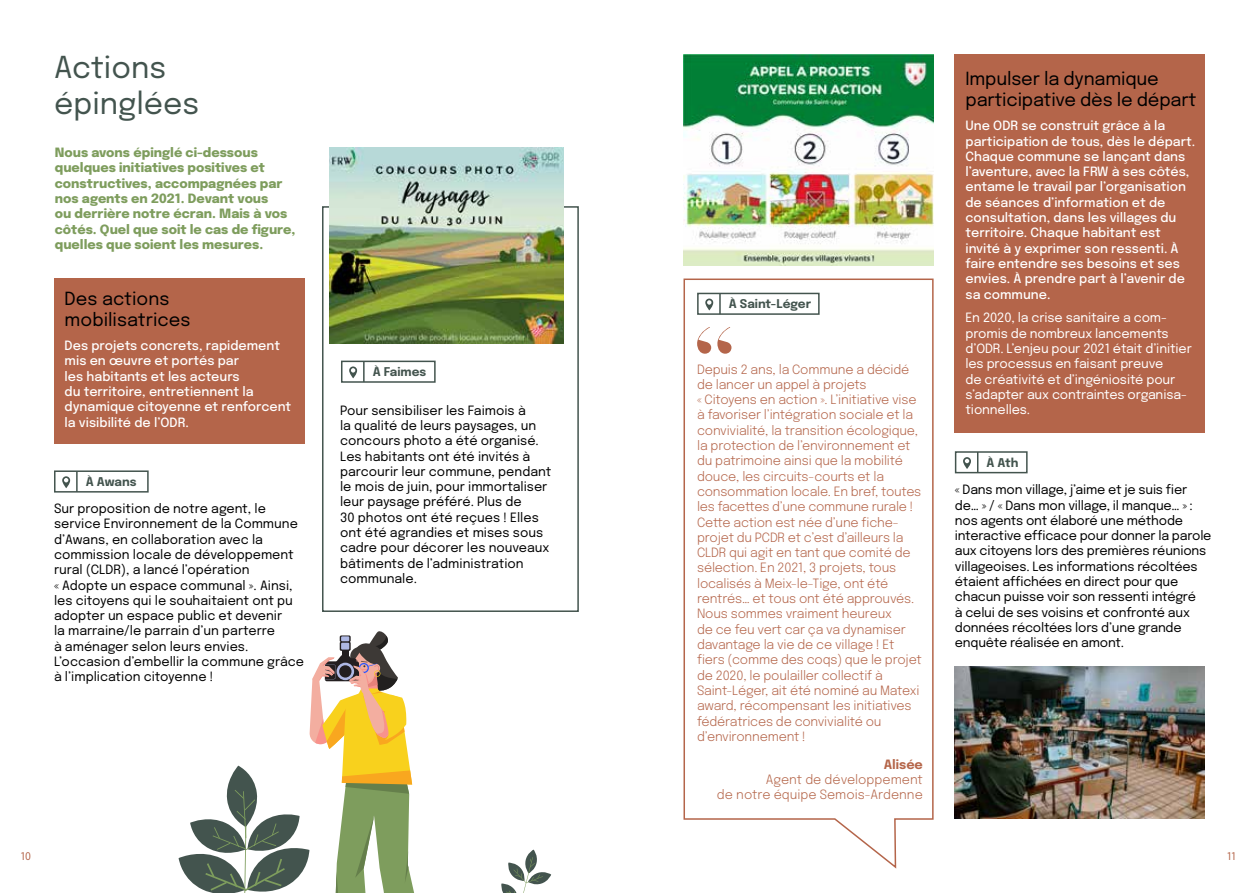
<style>
.page{position:relative;width:1259px;height:893px;background:#fff}
.page>*{position:absolute;margin:0;border:0;box-sizing:border-box;transform-origin:0 0}
.t1{font:30px/36px "Epilogue";color:#43544e}
.t2{font:18px/21.6px "Epilogue";letter-spacing:-.01em;color:#000}
.t3{font:12.75px/15.3px "Epilogue";color:#000}
.t4{font:12.75px/15.3px "Epilogue";letter-spacing:-.015em;color:#b4654a}
.t5{font:500 12.75px/15.3px "Epilogue";color:#fff}
.t6{font:800 12.75px/15.3px "Epilogue";color:#7e9d5d}
.t7{font:12.75px/15.3px "Epilogue";letter-spacing:-.01em;color:#fff}
.t8{font:12.75px/15.3px "Epilogue";color:#b5664a;text-align:right}
.t9{font:700 12.75px "Epilogue";color:#b5664a}
.t10{font:700 12px "Epilogue";color:#43544e}
.t11{font:10.5px "Epilogue";color:#b4654a}
</style>
<div class="page">
<svg style="left:683px;top:278px;width:251px;height:591px"></svg>
<div style="left:54px;top:279px;width:250px;height:165px;background:#b4654a"></div>
<div style="left:955px;top:54px;width:250px;height:379px;background:#b4654a"></div>
<svg style="left:322px;top:205px;width:257px;height:407px"></svg>
<div style="left:341px;top:361px;width:94px;height:22px;background:#fff;border:2px solid #43544e"></div>
<svg style="left:363px;top:361px;width:1px;height:21px"></svg>
<svg style="left:349px;top:366px;width:8px;height:12px"></svg>
<div style="left:54px;top:470px;width:95px;height:23px;background:#fff;border:2px solid #43544e"></div>
<hr style="left:76px;top:471px;width:2px;height:21px;background:#43544e">
<svg style="left:62px;top:476px;width:8px;height:12px"></svg>
<div style="left:697px;top:293px;width:122px;height:22px;background:#fff;border:2px solid #43544e"></div>
<hr style="left:719px;top:293px;width:2px;height:21px;background:#43544e">
<svg style="left:705px;top:299px;width:8px;height:11px"></svg>
<div style="left:955px;top:451px;width:72px;height:22px;background:#fff;border:2px solid #43544e"></div>
<svg style="left:977px;top:452px;width:1px;height:21px"></svg>
<svg style="left:963px;top:457px;width:8px;height:12px"></svg>
<svg style="left:501px;top:850px;width:50px;height:43px"></svg>
<svg style="left:179px;top:631px;width:235px;height:262px"></svg>
<svg style="left:697px;top:327px;width:34px;height:27px"></svg>
<img style="left:683px;top:54px;width:250px;height:212px">
<img style="left:329px;top:147px;width:234px;height:196px">
<img style="left:955px;top:666px;width:250px;height:152px">
<h1 class="t1" style="left:54px;top:47px;width:147px">Actions épinglées</h1>
<p class="t6" style="left:55px;top:144px;width:242px">Nous avons épinglé ci-dessous quelques initiatives positives et constructives, accompagnées par nos agents en 2021. Devant vous<br>ou derrière notre écran. Mais à vos côtés. Quel que soit le cas de figure, quelles que soient les mesures.</p>
<h2 class="t2" style="left:65px;top:286px;width:127px">Des actions mobilisatrices</h2>
<p class="t5" style="left:65px;top:337px;width:228px">Des projets concrets, rapidement mis en œuvre et portés par<br>les habitants et les acteurs<br>du territoire, entretiennent la dynamique citoyenne et renforcent la visibilité de l’ODR.</p>
<p class="t10" style="left:86px;top:473px;width:52px">À Awans</p>
<p class="t3" style="left:54px;top:500px;width:251px">Sur proposition de notre agent, le service Environnement de la Commune d’Awans, en collaboration avec la commission locale de développement rural (CLDR), a lancé l’opération<br>« Adopte un espace communal ». Ainsi, les citoyens qui le souhaitaient ont pu adopter un espace public et devenir<br>la marraine/le parrain d’un parterre<br>à aménager selon leurs envies.<br>L’occasion d’embellir la commune grâce à l’implication citoyenne !</p>
<p class="t10" style="left:373px;top:364px;width:55px">À Faimes</p>
<p class="t3" style="left:340px;top:402px;width:213px">Pour sensibiliser les Faimois à<br>la qualité de leurs paysages, un concours photo a été organisé.<br>Les habitants ont été invités à parcourir leur commune, pendant le mois de juin, pour immortaliser leur paysage préféré. Plus de<br>30 photos ont été reçues ! Elles ont été agrandies et mises sous cadre pour décorer les nouveaux bâtiments de l’administration communale.</p>
<p class="t10" style="left:729px;top:296px;width:84px">À Saint-Léger</p>
<p class="t4" style="left:697px;top:361px;width:226px">Depuis 2 ans, la Commune a décidé de lancer un appel à projets<br>« Citoyens en action ». L’initiative vise à favoriser l’intégration sociale et la convivialité, la transition écologique, la protection de l’environnement et du patrimoine ainsi que la mobilité douce, les circuits-courts et la consommation locale. En bref, toutes les facettes d’une commune rurale !<br>Cette action est née d’une fiche&shy;projet du PCDR et c’est d’ailleurs la CLDR qui agit en tant que comité de sélection. En 2021, 3 projets, tous localisés à Meix-le-Tige, ont été rentrés… et tous ont été approuvés.<br>Nous sommes vraiment heureux<br>de ce feu vert car ça va dynamiser davantage la vie de ce village ! Et fiers (comme des coqs) que le projet de 2020, le poulailler collectif à Saint-Léger, ait été nominé au Matexi award, récompensant les initiatives fédératrices de convivialité ou d’environnement !</p>
<p class="t9" style="left:883px;top:755px;width:41px">Alisée</p>
<p class="t8" style="left:717px;top:771px;width:207px">Agent de développement<br>de notre équipe Semois-Ardenne</p>
<h2 class="t2" style="left:965px;top:67px;width:232px">Impulser la dynamique participative dès le départ</h2>
<p class="t5" style="left:965px;top:117px;width:231px">Une ODR se construit grâce à la participation de tous, dès le départ.<br>Chaque commune se lançant dans l’aventure, avec la FRW à ses côtés, entame le travail par l’organisation de séances d’information et de consultation, dans les villages du territoire. Chaque habitant est invité à y exprimer son ressenti. À faire entendre ses besoins et ses envies. À prendre part à l’avenir de sa commune.</p>
<p class="t7" style="left:965px;top:309px;width:228px">En 2020, la crise sanitaire a com&shy;promis de nombreux lancements d’ODR. L’enjeu pour 2021 était d’initier les processus en faisant preuve<br>de créativité et d’ingéniosité pour s’adapter aux contraintes organisa&shy;tionnelles.</p>
<p class="t10" style="left:986px;top:454px;width:34px">À Ath</p>
<p class="t3" style="left:955px;top:481px;width:258px">« Dans mon village, j’aime et je suis fier de… » / « Dans mon village, il manque… » : nos agents ont élaboré une méthode interactive efficace pour donner la parole aux citoyens lors des premières réunions villageoises. Les informations récoltées étaient affichées en direct pour que chacun puisse voir son ressenti intégré<br>à celui de ses voisins et confronté aux données récoltées lors d’une grande enquête réalisée en amont.</p>
<p class="t11" style="left:21px;top:849px;width:12px">10</p>
<p class="t11" style="left:1227px;top:849px;width:10px">11</p>
</div>
